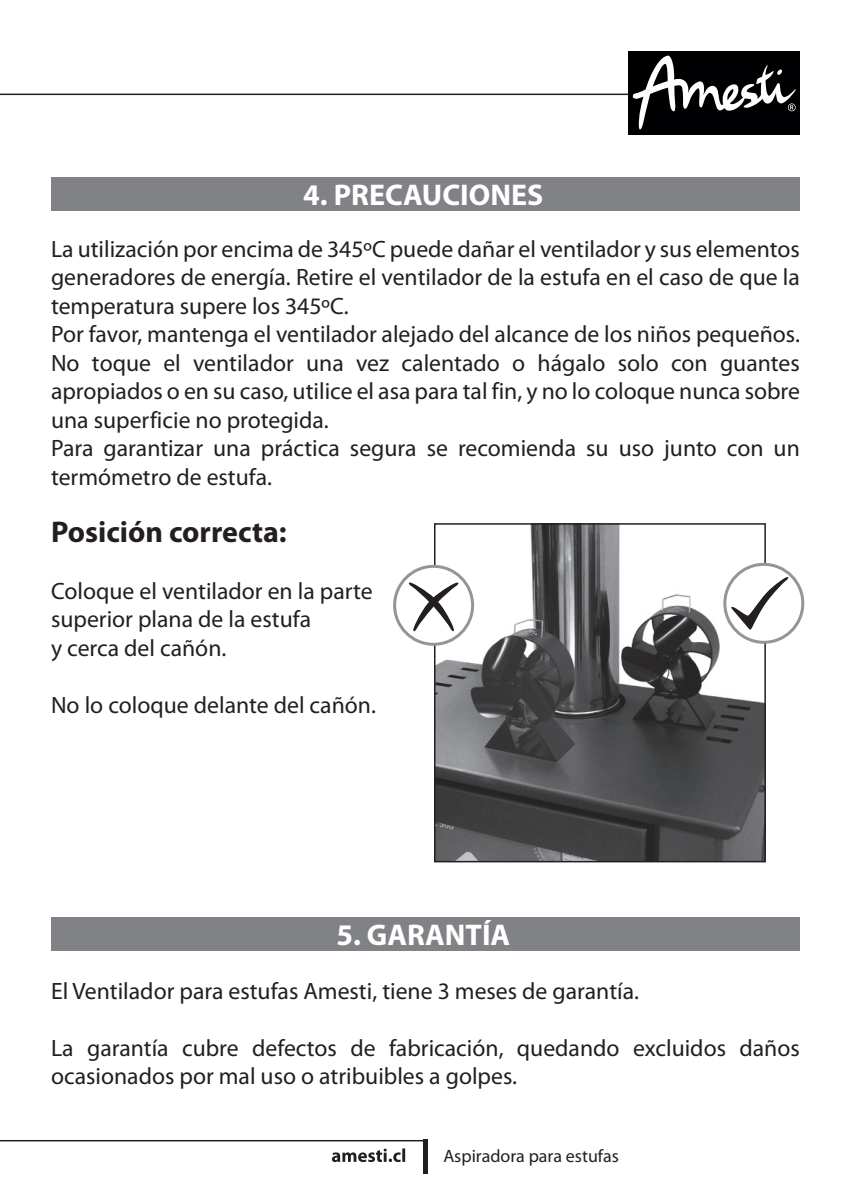
<style>
.page{position:relative;width:851px;height:1191px;background:#fff}
.page>*{position:absolute;margin:0;border:0;box-sizing:border-box;transform-origin:0 0}
.t1{font:700 30px "Myriad Pro";color:#fff}
.t2{font:700 30px "Myriad Pro";color:#231f20}
.t3{font:23.7px/28.5px "Myriad Pro";color:#231f20}
.t4{font:18px "Myriad Pro";color:#231f20}
</style>
<div class="page">
<hr style="left:0;top:94px;width:655px;height:1px;background:#231f20">
<div style="left:628px;top:51px;width:171px;height:84px;background:#000002"></div>
<svg style="left:632px;top:55px;width:163px;height:75px"></svg>
<hr style="left:0;top:1140px;width:426px;height:1px;background:#231f20">
<svg style="left:332px;top:1148px;width:73px;height:14px"></svg>
<hr style="left:423px;top:1140px;width:4px;height:34px;background:#231f20">
<img style="left:437px;top:526px;width:325px;height:333px">
<div style="left:434px;top:523px;width:331px;height:339px;border:2px solid #231f20"></div>
<div style="left:51px;top:178px;width:748px;height:33px;background:#808285"></div>
<div style="left:51px;top:917px;width:748px;height:34px;background:#808285"></div>
<svg style="left:724px;top:564px;width:78px;height:78px"></svg>
<div style="left:723px;top:563px;width:81px;height:81px;border:3px solid #939598;border-radius:50%"></div>
<svg style="left:730px;top:576px;width:59px;height:54px"></svg>
<svg style="left:394px;top:566px;width:78px;height:78px"></svg>
<div style="left:393px;top:565px;width:81px;height:81px;border:3px solid #939598;border-radius:50%"></div>
<svg style="left:408px;top:581px;width:51px;height:51px"></svg>
<p class="t1" style="left:303px;top:176px;width:241px">4. PRECAUCIONES</p>
<p class="t3" style="left:51px;top:234px;width:750px">La utilización por encima de 345ºC puede dañar el ventilador y sus elementos generadores de energía. Retire el ventilador de la estufa en el caso de que la temperatura supere los 345ºC.<br>Por favor, mantenga el ventilador alejado del alcance de los niños pequeños.<br>No toque el ventilador una vez calentado o hágalo solo con guantes apropiados o en su caso, utilice el asa para tal fin, y no lo coloque nunca sobre una superficie no protegida.<br>Para garantizar una práctica segura se recomienda su uso junto con un termómetro de estufa.</p>
<p class="t2" style="left:51px;top:512px;width:237px">Posición correcta:</p>
<p class="t3" style="left:51px;top:576px;width:323px">Coloque el ventilador en la parte superior plana de la estufa<br>y cerca del cañón.</p>
<p class="t3" style="left:51px;top:690px;width:326px">No lo coloque delante del cañón.</p>
<p class="t1" style="left:336px;top:915px;width:175px">5. GARANTÍA</p>
<p class="t3" style="left:51px;top:976px;width:589px">El Ventilador para estufas Amesti, tiene 3 meses de garantía.</p>
<p class="t3" style="left:51px;top:1033px;width:750px">La garantía cubre defectos de fabricación, quedando excluidos daños ocasionados por mal uso o atribuibles a golpes.</p>
<p class="t4" style="left:443px;top:1144px;width:177px">Aspiradora para estufas</p>
</div>
